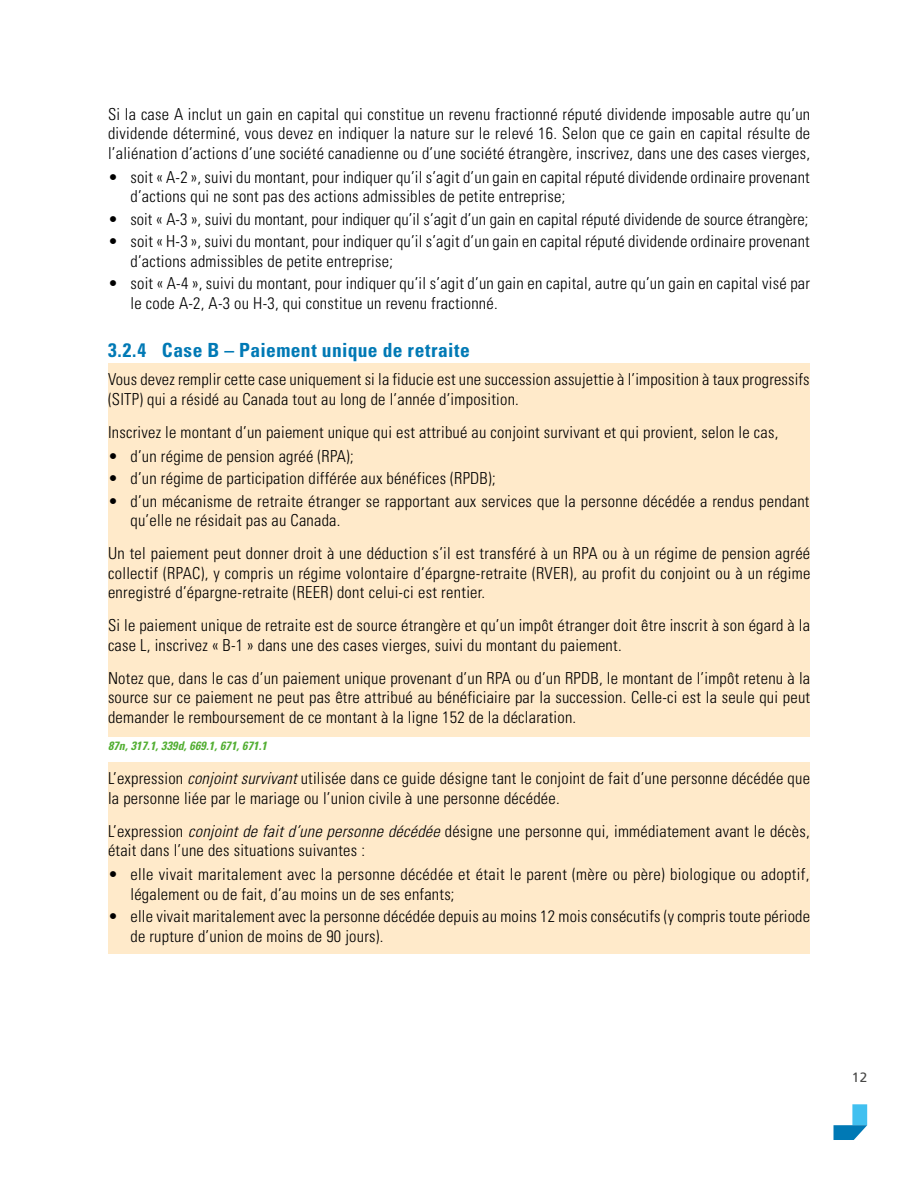
<style>
.page{position:relative;width:918px;height:1188px;background:#fff}
.page>*{position:absolute;margin:0;border:0;box-sizing:border-box;transform-origin:0 0}
.t1{font:700 condensed 19.5px "Univers LT Std";letter-spacing:.02em;color:#0079b5}
.t2{font:300 condensed 16.5px/19.5px "Univers LT Std";letter-spacing:.015em;color:#000}
.t3{font:13.5px "Frutiger LT Pro";color:#474746}
.t4{font:italic 700 condensed 12px "Univers LT Std";letter-spacing:.015em;color:#52ae32}
.s1{font-style:italic}
</style>
<div class="page">
<div style="left:852px;top:1104px;width:15px;height:21px;background:#41c0f0"></div>
<svg style="left:834px;top:1125px;width:33px;height:15px"></svg>
<div style="left:108px;top:363px;width:702px;height:55px;background:#ffeaca"></div>
<div style="left:108px;top:415px;width:702px;height:37px;background:#ffeaca"></div>
<div style="left:108px;top:447px;width:702px;height:27px;background:#ffeaca"></div>
<div style="left:108px;top:470px;width:702px;height:26px;background:#ffeaca"></div>
<div style="left:108px;top:492px;width:702px;height:46px;background:#ffeaca"></div>
<div style="left:108px;top:537px;width:702px;height:75px;background:#ffeaca"></div>
<div style="left:108px;top:609px;width:702px;height:55px;background:#ffeaca"></div>
<div style="left:108px;top:661px;width:702px;height:75px;background:#ffeaca"></div>
<div style="left:108px;top:762px;width:702px;height:56px;background:#ffeaca"></div>
<div style="left:108px;top:814px;width:702px;height:56px;background:#ffeaca"></div>
<div style="left:108px;top:866px;width:702px;height:46px;background:#ffeaca"></div>
<div style="left:108px;top:908px;width:702px;height:46px;background:#ffeaca"></div>
<p class="t2" style="left:108px;top:104px;width:704px;text-align:justify">Si la case A inclut un gain en capital qui constitue un revenu fractionné réputé dividende imposable autre qu’un dividende déterminé, vous devez en indiquer la nature sur le relevé 16. Selon que ce gain en capital résulte de l’aliénation d’actions d’une société canadienne ou d’une société étrangère, inscrivez, dans une des cases vierges,</p>
<p class="t2" style="left:130px;top:167px;width:681px;text-indent:-22px">• soit « A-2 », suivi du montant, pour indiquer qu’il s’agit d’un gain en capital réputé dividende ordinaire provenant d’actions qui ne sont pas des actions admissibles de petite entreprise;</p>
<p class="t2" style="left:108px;top:209px;width:702px">• soit « A-3 », suivi du montant, pour indiquer qu’il s’agit d’un gain en capital réputé dividende de source étrangère;</p>
<p class="t2" style="left:130px;top:232px;width:681px;text-indent:-22px">• soit « H-3 », suivi du montant, pour indiquer qu’il s’agit d’un gain en capital réputé dividende ordinaire provenant d’actions admissibles de petite entreprise;</p>
<p class="t2" style="left:130px;top:274px;width:681px;text-indent:-22px">• soit « A-4 », suivi du montant, pour indiquer qu’il s’agit d’un gain en capital, autre qu’un gain en capital visé par le code A-2, A-3 ou H-3, qui constitue un revenu fractionné.</p>
<p class="t1" style="left:108px;top:338px;width:363px">3.2.4 Case B – Paiement unique de retraite</p>
<p class="t2" style="left:108px;top:370px;width:703px">Vous devez remplir cette case uniquement si la fiducie est une succession assujettie à l’imposition à taux progressifs (SITP) qui a résidé au Canada tout au long de l’année d’imposition.</p>
<p class="t2" style="left:108px;top:422px;width:672px">Inscrivez le montant d’un paiement unique qui est attribué au conjoint survivant et qui provient, selon le cas,</p>
<p class="t2" style="left:108px;top:446px;width:247px">• d’un régime de pension agréé (RPA);</p>
<p class="t2" style="left:108px;top:469px;width:389px">• d’un régime de participation différée aux bénéfices (RPDB);</p>
<p class="t2" style="left:130px;top:491px;width:681px;text-indent:-22px">• d’un mécanisme de retraite étranger se rapportant aux services que la personne décédée a rendus pendant qu’elle ne résidait pas au Canada.</p>
<p class="t2" style="left:108px;top:544px;width:704px;text-align:justify">Un tel paiement peut donner droit à une déduction s’il est transféré à un RPA ou à un régime de pension agréé collectif (RPAC), y compris un régime volontaire d’épargne-retraite (RVER), au profit du conjoint ou à un régime enregistré d’épargne-retraite (REER) dont celui-ci est rentier.</p>
<p class="t2" style="left:108px;top:616px;width:704px">Si le paiement unique de retraite est de source étrangère et qu’un impôt étranger doit être inscrit à son égard à la case L, inscrivez « B-1 » dans une des cases vierges, suivi du montant du paiement.</p>
<p class="t2" style="left:108px;top:668px;width:704px;text-align:justify">Notez que, dans le cas d’un paiement unique provenant d’un RPA ou d’un RPDB, le montant de l’impôt retenu à la source sur ce paiement ne peut pas être attribué au bénéficiaire par la succession. Celle-ci est la seule qui peut demander le remboursement de ce montant à la ligne 152 de la déclaration.</p>
<p class="t4" style="left:108px;top:738px;width:160px">87n, 317.1, 339d, 669.1, 671, 671.1</p>
<p class="t2" style="left:108px;top:769px;width:704px">L’expression <span class="s1">conjointsurvivant</span>utilisée dans ce guide désigne tant le conjoint de fait d’une personne décédée que la personne liée par le mariage ou l’union civile à une personne décédée.</p>
<p class="t2" style="left:108px;top:821px;width:703px">L’expression <span class="s1">conjointdefaitd’unepersonnedécédée</span> désigne une personne qui, immédiatement avant le décès, était dans l’une des situations suivantes :</p>
<p class="t2" style="left:130px;top:865px;width:681px;text-indent:-22px">• elle vivait maritalement avec la personne décédée et était le parent (mère ou père) biologique ou adoptif, légalement ou de fait, d’au moins un de ses enfants;</p>
<p class="t2" style="left:130px;top:907px;width:681px;text-indent:-22px">• elle vivait maritalement avec la personne décédée depuis au moins 12 mois consécutifs (y compris toute période de rupture d’union de moins de 90 jours).</p>
<p class="t3" style="left:852px;top:1069px;width:17px">12</p>
</div>
